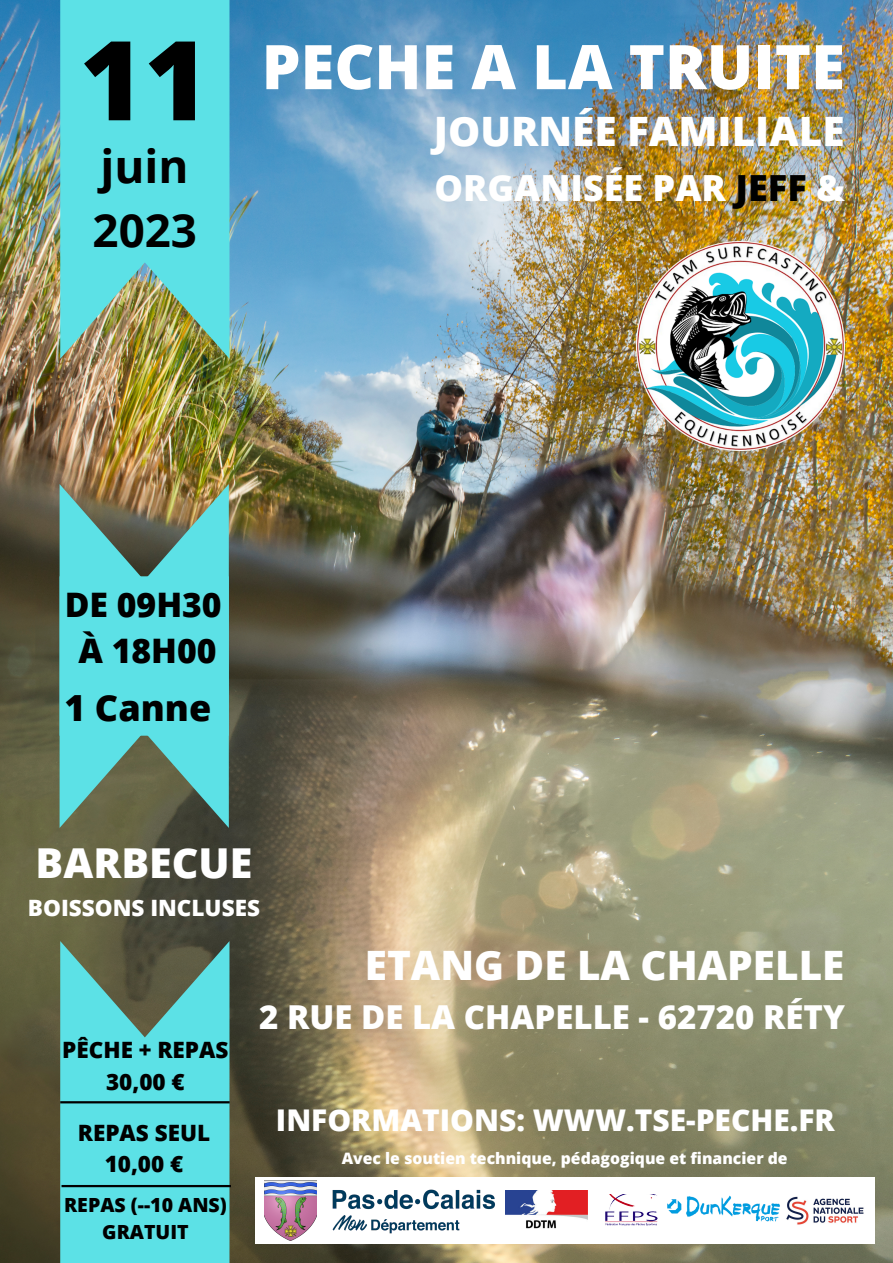
<style>
.page{position:relative;width:893px;height:1263px;background:#fff}
.page>*{position:absolute;margin:0;border:0;box-sizing:border-box;transform-origin:0 0}
.t1{font:800 61.57px "Open Sans";color:#fff}
.t2{font:700 45.75px/64.5px "Open Sans";color:#000}
.t3{font:800 41.25px "Open Sans";color:#fff}
.t4{font:800 40.5px "Open Sans";color:#fff}
.t5{font:800 36px "Open Sans";color:#fff}
.t6{font:800 36px "Open Sans";color:#000}
.t7{font:800 33.75px/46.7px "Open Sans";color:#000;text-align:center}
.t8{font:800 33px "Open Sans";color:#fff}
.t9{font:800 29.92px "Open Sans";color:#fff}
.t10{font:800 22.5px/31.5px "Open Sans";color:#000;text-align:center}
.t11{font:800 22.5px "Open Sans";color:#fff}
.t12{font:800 19.5px/27px "Open Sans";color:#000;text-align:center}
.t13{font:800 15.75px "Open Sans";color:#fff}
.s1{font-size:110.32px;color:#000}
.s2{color:#000}
</style>
<div class="page">
<img style="left:0;top:0;width:893px;height:1263px">
<svg style="left:60px;top:0;width:169px;height:359px;background:#65d6d2"></svg>
<svg style="left:60px;top:484px;width:169px;height:344px;background:#61bdb8"></svg>
<svg style="left:60px;top:941px;width:169px;height:322px;background:#5bc9c9"></svg>
<img style="left:636px;top:242px;width:208px;height:208px">
<div style="left:255px;top:1177px;width:620px;height:66px;background:#fff"></div>
<img style="left:264px;top:1180px;width:53px;height:61px">
<img style="left:605px;top:1194px;width:53px;height:32px">
<img style="left:505px;top:1190px;width:82px;height:39px">
<img style="left:332px;top:1189px;width:163px;height:45px">
<img style="left:667px;top:1196px;width:113px;height:26px">
<img style="left:786px;top:1196px;width:78px;height:29px">
<hr style="left:60px;top:1101px;width:170px;height:2px;background:#000">
<hr style="left:62px;top:1185px;width:169px;height:2px;background:#000">
<h1 class="t1" style="left:80px;top:23px;width:767px"><span class="s1">11</span> PECHE A LA TRUITE</h1>
<h2 class="t2" style="left:93px;top:133px;width:106px">juin<br>2023</h2>
<h3 class="t4" style="left:434px;top:102px;width:412px">JOURNÉE FAMILIALE</h3>
<h3 class="t5" style="left:434px;top:162px;width:412px">ORGANISÉE PAR <span class="s2">JEFF</span> &amp;</h3>
<h3 class="t7" style="left:65px;top:580px;width:159px">DE 09H30<br>À 18H00</h3>
<h3 class="t6" style="left:64px;top:682px;width:148px">1 Canne</h3>
<h3 class="t3" style="left:36px;top:834px;width:218px">BARBECUE</h3>
<h3 class="t11" style="left:28px;top:891px;width:233px">BOISSONS INCLUSES</h3>
<h3 class="t4" style="left:365px;top:937px;width:481px">ETANG DE LA CHAPELLE</h3>
<h3 class="t10" style="left:62px;top:1033px;width:168px">PÊCHE + REPAS<br>30,00 €</h3>
<h3 class="t10" style="left:78px;top:1116px;width:134px">REPAS SEUL<br>10,00 €</h3>
<p class="t12" style="left:64px;top:1191px;width:164px">REPAS (--10 ANS)<br>GRATUIT</p>
<h3 class="t8" style="left:259px;top:993px;width:587px">2 RUE DE LA CHAPELLE - 62720 RÉTY</h3>
<h3 class="t9" style="left:276px;top:1099px;width:560px">INFORMATIONS: WWW.TSE-PECHE.FR</h3>
<p class="t13" style="left:342px;top:1147px;width:447px">Avec le soutien technique, pédagogique et financier de</p>
</div>
